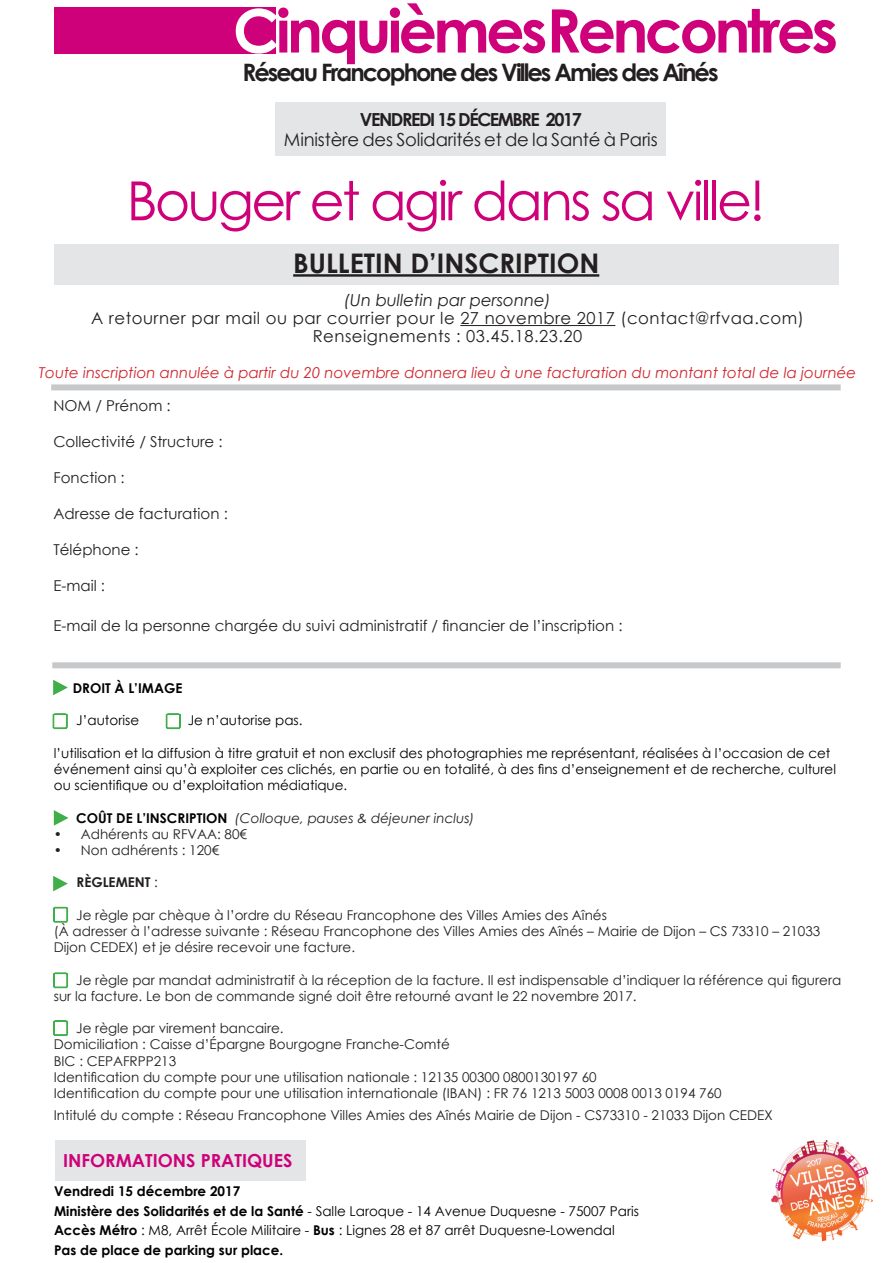
<style>
.page{position:relative;width:893px;height:1263px;background:#fff}
.page>*{position:absolute;margin:0;border:0;box-sizing:border-box;transform-origin:0 0}
.t1{font:700 60px "Century Gothic";letter-spacing:-.06em;color:#ce017a}
.t2{font:54px "Century Gothic";letter-spacing:-.05em;color:#ce017a}
.t3{font:700 27px "Century Gothic";color:#231f20}
.t4{font:700 24px "Century Gothic";letter-spacing:-.08em;color:#231f20}
.t5{font:18px "Century Gothic";letter-spacing:-.01em;color:#231f20}
.t6{font:700 18px "Century Gothic";letter-spacing:-.08em;color:#231f20}
.t7{font:700 18px "Century Gothic";color:#ce017a}
.t8{font:16.5px "Century Gothic";letter-spacing:.03em;color:#231f20}
.t9{font:italic 16.5px "Century Gothic";color:#231f20}
.t10{font:15px "Century Gothic";color:#231f20}
.t11{font:italic 15px "Century Gothic";color:#d1232a}
.t12{font:13.5px/16.2px "Century Gothic";color:#231f20}
.t13{font:13.5px/16.2px "Century Gothic";color:#000}
.t14{font:700 13.5px "Century Gothic";color:#000}
.t15{font:italic 13.5px "Century Gothic";color:#231f20}
.t16{font:700 13.5px "Century Gothic";color:#231f20}
.s1{color:#fff}
.s2{font-weight:700;font-style:normal;color:#000}
.s3{font-weight:400}
.s4{font-weight:700}
</style>
<div class="page">
<img style="left:771px;top:1139px;width:101px;height:103px">
<div style="left:54px;top:244px;width:785px;height:41px;background:#e4e5e7"></div>
<hr style="left:293px;top:274px;width:306px;height:3px;background:#231f20">
<div style="left:52px;top:662px;width:789px;height:6px;background:#c7c8ca"></div>
<hr style="left:460px;top:325px;width:155px;height:1px;background:#231f20">
<div style="left:51px;top:384px;width:790px;height:6px;background:#c7c8ca"></div>
<svg style="left:53px;top:906px;width:15px;height:17px"></svg>
<svg style="left:53px;top:972px;width:15px;height:16px"></svg>
<svg style="left:53px;top:1020px;width:15px;height:16px"></svg>
<div style="left:55px;top:1140px;width:251px;height:41px;background:#e4e5e7"></div>
<div style="left:54px;top:8px;width:221px;height:46px;background:#ce017a"></div>
<div style="left:275px;top:102px;width:391px;height:54px;background:#e4e5e7"></div>
<svg style="left:53px;top:876px;width:15px;height:15px"></svg>
<svg style="left:54px;top:810px;width:15px;height:16px"></svg>
<svg style="left:53px;top:680px;width:15px;height:15px"></svg>
<svg style="left:52px;top:713px;width:16px;height:16px"></svg>
<svg style="left:166px;top:713px;width:15px;height:16px"></svg>
<p class="t1" style="left:233px;top:-15px;width:607px"><span class="s1">C</span>inquièmes Rencontres</p>
<p class="t4" style="left:242px;top:54px;width:478px">Réseau Francophone des Villes Amies des Aînés</p>
<p class="t6" style="left:360px;top:106px;width:223px">VENDREDI 15 DÉCEMBRE 2017</p>
<p class="t5" style="left:284px;top:126px;width:375px">Ministère des Solidarités et de la Santé à Paris</p>
<p class="t2" style="left:127px;top:163px;width:640px">Bouger et agir dans sa ville!</p>
<p class="t3" style="left:293px;top:243px;width:308px">BULLETIN D’INSCRIPTION</p>
<p class="t9" style="left:344px;top:288px;width:208px">(Un bulletin par personne)</p>
<p class="t8" style="left:91px;top:306px;width:714px">A retourner par mail ou par courrier pour le 27 novembre 2017 (contact@rfvaa.com)</p>
<p class="t8" style="left:313px;top:324px;width:271px">Renseignements : 03.45.18.23.20</p>
<p class="t11" style="left:39px;top:362px;width:819px">Toute inscription annulée à partir du 20 novembre donnera lieu à une facturation du montant total de la journée</p>
<p class="t10" style="left:53px;top:395px;width:119px">NOM / Prénom :</p>
<p class="t10" style="left:53px;top:431px;width:171px">Collectivité / Structure :</p>
<p class="t10" style="left:53px;top:467px;width:73px">Fonction :</p>
<p class="t10" style="left:53px;top:503px;width:176px">Adresse de facturation :</p>
<p class="t10" style="left:53px;top:539px;width:87px">Téléphone :</p>
<p class="t10" style="left:53px;top:575px;width:53px">E-mail :</p>
<p class="t10" style="left:53px;top:615px;width:571px">E-mail de la personne chargée du suivi administratif / financier de l’inscription :</p>
<p class="t14" style="left:73px;top:678px;width:111px">DROIT À L’IMAGE</p>
<p class="t13" style="left:76px;top:712px;width:64px">J’autorise</p>
<p class="t13" style="left:188px;top:712px;width:116px">Je n’autorise pas.</p>
<p class="t13" style="left:54px;top:745px;width:784px">l’utilisation et la diffusion à titre gratuit et non exclusif des photographies me représentant, réalisées à l’occasion de cet événement ainsi qu’à exploiter ces clichés, en partie ou en totalité, à des fins d’enseignement et de recherche, culturel ou scientifique ou d’exploitation médiatique.</p>
<p class="t15" style="left:76px;top:808px;width:400px"><span class="s2">COÛT DE L’INSCRIPTION</span> (Colloque, pauses &amp; déjeuner inclus)</p>
<p class="t12" style="left:54px;top:826px;width:195px">• Adhérents au RFVAA: 80€</p>
<p class="t12" style="left:54px;top:842px;width:167px">• Non adhérents : 120€</p>
<p class="t16" style="left:77px;top:872px;width:83px">RÈGLEMENT <span class="s3">:</span></p>
<p class="t12" style="left:76px;top:907px;width:532px">Je règle par chèque à l’ordre du Réseau Francophone des Villes Amies des Aînés</p>
<p class="t12" style="left:54px;top:923px;width:768px">(À adresser à l’adresse suivante : Réseau Francophone des Villes Amies des Aînés – Mairie de Dijon – CS 73310 – 21033<br>Dijon CEDEX) et je désire recevoir une facture.</p>
<p class="t12" style="left:54px;top:971px;width:789px;text-indent:22px">Je règle par mandat administratif à la réception de la facture. Il est indispensable d’indiquer la référence qui figurera sur la facture. Le bon de commande signé doit être retourné avant le 22 novembre 2017.</p>
<p class="t12" style="left:76px;top:1020px;width:209px">Je règle par virement bancaire.</p>
<p class="t12" style="left:54px;top:1036px;width:398px">Domiciliation : Caisse d’Épargne Bourgogne Franche-Comté</p>
<p class="t12" style="left:54px;top:1052px;width:124px">BIC : CEPAFRPP213</p>
<p class="t12" style="left:54px;top:1069px;width:544px">Identification du compte pour une utilisation nationale : 12135 00300 0800130197 60</p>
<p class="t12" style="left:54px;top:1085px;width:669px">Identification du compte pour une utilisation internationale (IBAN) : FR 76 1213 5003 0008 0013 0194 760</p>
<p class="t12" style="left:54px;top:1106px;width:720px">Intitulé du compte : Réseau Francophone Villes Amies des Aînés Mairie de Dijon - CS73310 - 21033 Dijon CEDEX</p>
<p class="t7" style="left:63px;top:1147px;width:231px">INFORMATIONS PRATIQUES</p>
<p class="t14" style="left:54px;top:1181px;width:188px">Vendredi 15 décembre 2017</p>
<p class="t13" style="left:54px;top:1202px;width:586px"><span class="s4">Ministère des Solidarités et de la Santé</span> - Salle Laroque - 14 Avenue Duquesne - 75007 Paris</p>
<p class="t13" style="left:54px;top:1222px;width:562px"><span class="s4">Accès Métro</span> : M8, Arrêt École Militaire - <span class="s4">Bus</span> : Lignes 28 et 87 arrêt Duquesne-Lowendal</p>
<p class="t14" style="left:54px;top:1239px;width:231px">Pas de place de parking sur place.</p>
</div>
